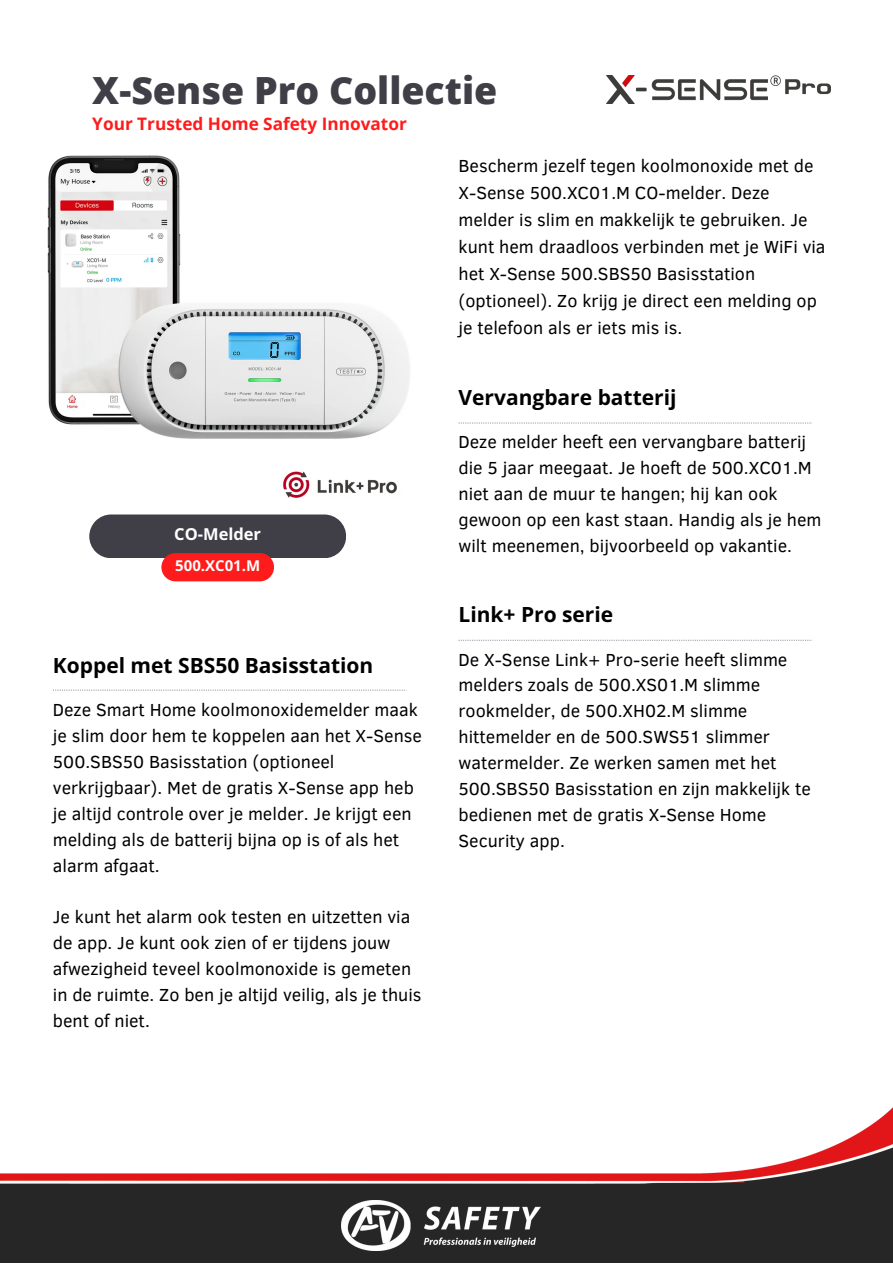
<style>
.page{position:relative;width:893px;height:1264px;background:#fff}
.page>*{position:absolute;margin:0;border:0;box-sizing:border-box;transform-origin:0 0}
.t1{font:800 37.5px "Open Sans";color:#403f47}
.t2{font:700 21px "Open Sans Hebrew";color:#000}
.t3{font:17.85px/25.8px "Clear Sans";color:#000}
.t4{font:700 17.25px "Open Sans";color:#fd1c1b}
.t5{font:700 16.5px "Open Sans Hebrew";color:#fff}
.t6{font:700 15px "Open Sans Hebrew";color:#fff}
</style>
<div class="page">
<div style="left:89px;top:514px;width:257px;height:44px;background:#403f47"></div>
<img style="left:0;top:1108px;width:892px;height:154px">
<img style="left:341px;top:1200px;width:199px;height:50px">
<div style="left:161px;top:553px;width:113px;height:28px;background:#fd1c1b;border-radius:14px"></div>
<svg style="left:53px;top:689px;width:352px;height:1px"></svg>
<img style="left:606px;top:75px;width:224px;height:28px">
<svg style="left:458px;top:422px;width:354px;height:1px"></svg>
<img style="left:47px;top:155px;width:363px;height:343px">
<svg style="left:458px;top:639px;width:354px;height:2px"></svg>
<p class="t1" style="left:92px;top:64px;width:406px">X-Sense Pro Collectie</p>
<p class="t4" style="left:92px;top:111px;width:316px">Your Trusted Home Safety Innovator</p>
<p class="t3" style="left:458px;top:152px;width:368px;line-height:27px">Bescherm jezelf tegen koolmonoxide met de X-Sense 500.XC01.M CO-melder. Deze melder is slim en makkelijk te gebruiken. Je kunt hem draadloos verbinden met je WiFi via het X-Sense 500.SBS50 Basisstation (optioneel). Zo krijg je direct een melding op je telefoon als er iets mis is.</p>
<p class="t5" style="left:174px;top:522px;width:88px">CO-Melder</p>
<p class="t6" style="left:175px;top:555px;width:86px">500.XC01.M</p>
<p class="t2" style="left:53px;top:650px;width:322px">Koppel met SBS50 Basisstation</p>
<p class="t3" style="left:53px;top:696px;width:370px">Deze Smart Home koolmonoxidemelder maak je slim door hem te koppelen aan het X-Sense 500.SBS50 Basisstation (optioneel verkrijgbaar). Met de gratis X-Sense app heb je altijd controle over je melder. Je krijgt een melding als de batterij bijna op is of als het alarm afgaat.</p>
<p class="t3" style="left:53px;top:903px;width:370px">Je kunt het alarm ook testen en uitzetten via de app. Je kunt ook zien of er tijdens jouw afwezigheid teveel koolmonoxide is gemeten in de ruimte. Zo ben je altijd veilig, als je thuis bent of niet.</p>
<p class="t2" style="left:458px;top:382px;width:219px">Vervangbare batterij</p>
<p class="t3" style="left:458px;top:428px;width:364px">Deze melder heeft een vervangbare batterij die 5 jaar meegaat. Je hoeft de 500.XC01.M niet aan de muur te hangen; hij kan ook gewoon op een kast staan. Handig als je hem wilt meenemen, bijvoorbeeld op vakantie.</p>
<p class="t2" style="left:458px;top:600px;width:156px">Link+ Pro serie</p>
<p class="t3" style="left:458px;top:645px;width:354px">De X-Sense Link+ Pro-serie heeft slimme melders zoals de 500.XS01.M slimme rookmelder, de 500.XH02.M slimme hittemelder en de 500.SWS51 slimmer watermelder. Ze werken samen met het 500.SBS50 Basisstation en zijn makkelijk te bedienen met de gratis X-Sense Home Security app.</p>
</div>
